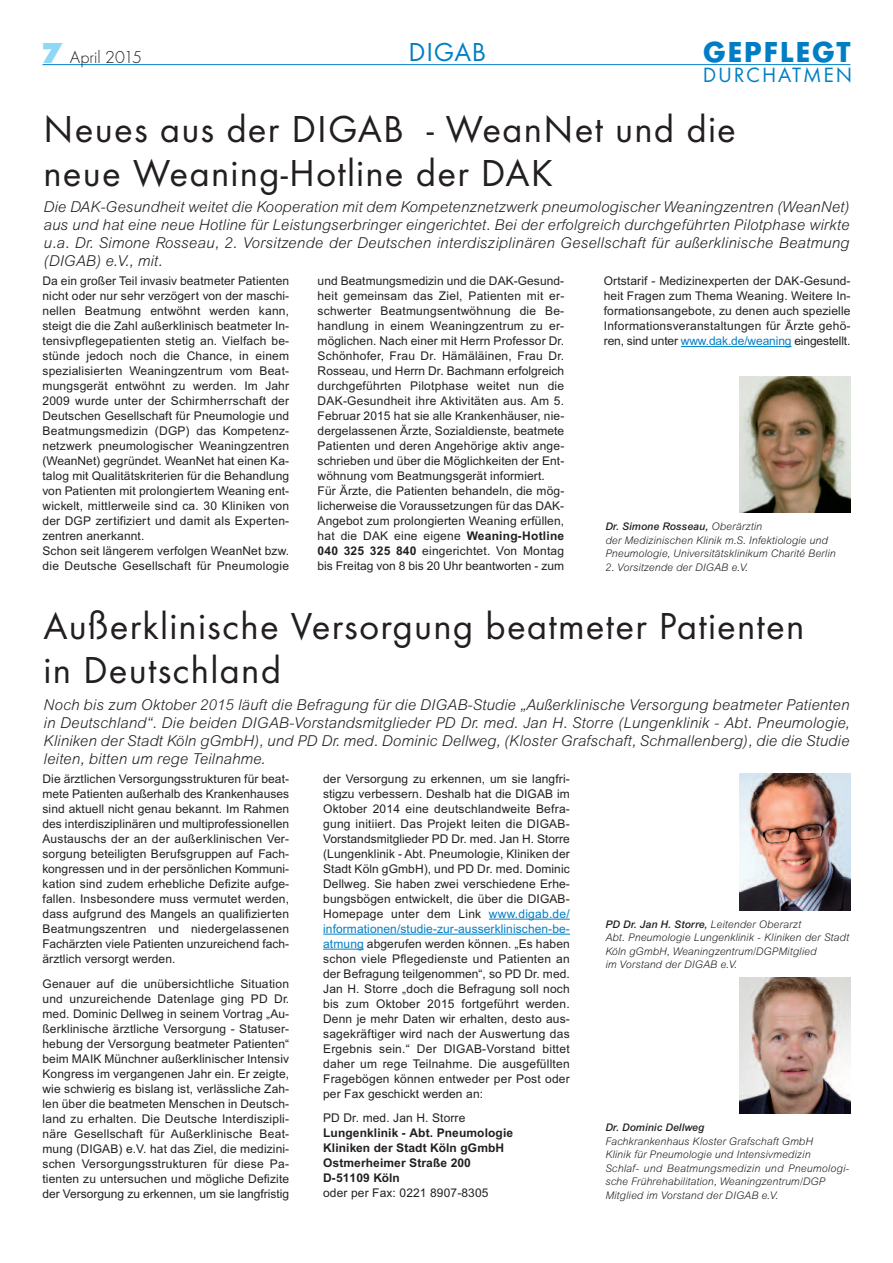
<style>
.page{position:relative;width:893px;height:1263px;background:#fff}
.page>*{position:absolute;margin:0;border:0;box-sizing:border-box;transform-origin:0 0}
.t1{font:39px/44.1px "Futura T";letter-spacing:.03em;color:#231f20}
.t2{font:700 30px "Futura T";letter-spacing:.055em;color:#007ec5}
.t3{font:27px "Futura T";letter-spacing:.03em;color:#007ec5}
.t4{font:21.45px "Futura T";letter-spacing:.085em;color:#007ec5}
.t5{font:300 18px "Futura T";color:#231f20}
.t6{font:italic 300 15px/18px "Arial";letter-spacing:.01em;color:#231f20;text-align:justify}
.t7{font:12px/15px "Arial";letter-spacing:.01em;color:#231f20;text-align:justify}
.t8{font:700 12px/15px "Arial";letter-spacing:.01em;color:#231f20}
.t9{font:italic 300 10.5px/13.5px "Arial";letter-spacing:.01em;color:#231f20}
.t10{font:italic 500 10.5px "Arial";letter-spacing:.01em;color:#231f20}
.s1{font-weight:800;font-size:30px;color:#8dd7f7}
.s2{color:#007ec5}
.s3{font-weight:700}
.s4{font-weight:500}
</style>
<div class="page">
<hr style="left:43px;top:64px;width:807px;height:1px;background:#007ec5">
<hr style="left:681px;top:346px;width:110px;height:1px;background:#007ec5">
<hr style="left:489px;top:919px;width:81px;height:1px;background:#007ec5">
<hr style="left:323px;top:934px;width:243px;height:1px;background:#007ec5">
<hr style="left:323px;top:949px;width:41px;height:1px;background:#007ec5">
<img style="left:740px;top:377px;width:110px;height:136px">
<img style="left:740px;top:774px;width:110px;height:136px">
<img style="left:740px;top:978px;width:110px;height:136px">
<h3 class="t5" style="left:41px;top:46px;width:102px"><span class="s1">7</span> April 2015</h3>
<h2 class="t2" style="left:703px;top:35px;width:150px">GEPFLEGT</h2>
<h3 class="t4" style="left:703px;top:62px;width:151px">DURCHATMEN</h3>
<h3 class="t3" style="left:409px;top:36px;width:79px">DIGAB</h3>
<h1 class="t1" style="left:44px;top:106px;width:694px">Neues aus der DIGAB - WeanNet und die neue Weaning-Hotline der DAK</h1>
<p class="t6" style="left:44px;top:199px;width:807px">Die DAK-Gesundheit weitet die Kooperation mit dem Kompetenznetzwerk pneumologischer Weaningzentren (WeanNet) aus und hat eine neue Hotline für Leistungserbringer eingerichtet. Bei der erfolgreich durchgeführten Pilotphase wirkte u.a. Dr. Simone Rosseau, 2. Vorsitzende der Deutschen interdisziplinären Gesellschaft für außerklinische Beatmung (DIGAB) e.V., mit.</p>
<p class="t7" style="left:43px;top:274px;width:248px;text-align:left">Da ein großer Teil invasiv beatmeter Patienten nicht oder nur sehr verzögert von der maschi&shy;nellen Beatmung entwöhnt werden kann, steigt die die Zahl außerklinisch beatmeter In&shy;tensivpflegepatienten stetig an. Vielfach be&shy;stünde jedoch noch die Chance, in einem spezialisierten Weaningzentrum vom Beat&shy;mungsgerät entwöhnt zu werden. Im Jahr 2009 wurde unter der Schirmherrschaft der Deutschen Gesellschaft für Pneumologie und Beatmungsmedizin (DGP) das Kompetenz&shy;netzwerk pneumologischer Weaningzentren (WeanNet) gegründet. WeanNet hat einen Ka&shy;talog mit Qualitätskriterien für die Behandlung von Patienten mit prolongiertem Weaning ent&shy;wickelt, mittlerweile sind ca. 30 Kliniken von der DGP zertifiziert und damit als Experten&shy;zentren anerkannt.<br>Schon seit längerem verfolgen WeanNet bzw. die Deutsche Gesellschaft für Pneumologie</p>
<p class="t7" style="left:604px;top:273px;width:248px">Ortstarif - Medizinexperten der DAK-Gesund&shy;heit Fragen zum Thema Weaning. Weitere In&shy;formationsangebote, zu denen auch spezielle Informationsveranstaltungen für Ärzte gehö&shy;ren, sind unter <span class="s2">www.dak.de/weaning</span> eingestellt.</p>
<h1 class="t1" style="left:44px;top:603px;width:762px">Außerklinische Versorgung beatmeter Patienten in Deutschland</h1>
<p class="t7" style="left:318px;top:273px;width:248px;text-align:left">und Beatmungsmedizin und die DAK-Gesund&shy;heit gemeinsam das Ziel, Patienten mit er&shy;schwerter Beatmungsentwöhnung die Be&shy;handlung in einem Weaningzentrum zu er&shy;möglichen. Nach einer mit Herrn Professor Dr.<br>Schönhofer, Frau Dr. Hämäläinen, Frau Dr.<br>Rosseau, und Herrn Dr. Bachmann erfolgreich durchgeführten Pilotphase weitet nun die DAK-Gesundheit ihre Aktivitäten aus. Am 5.<br>Februar 2015 hat sie alle Krankenhäuser, nie&shy;dergelassenen Ärzte, Sozialdienste, beatmete Patienten und deren Angehörige aktiv ange&shy;schrieben und über die Möglichkeiten der Ent&shy;wöhnung vom Beatmungsgerät informiert.<br>Für Ärzte, die Patienten behandeln, die mög&shy;licherweise die Voraussetzungen für das DAK-Angebot zum prolongierten Weaning erfüllen, hat die DAK eine eigene <span class="s3">Weaning-Hotline 040 325 325 840</span> eingerichtet. Von Montag bis Freitag von 8 bis 20 Uhr beantworten - zum</p>
<p class="t9" style="left:605px;top:521px;width:232px"><span class="s4">Dr. Simone Rosseau,</span> Oberärztin<br>der Medizinischen Klinik m.S. Infektiologie und<br>Pneumologie, Universitätsklinikum Charité Berlin</p>
<p class="t9" style="left:605px;top:561px;width:144px">2. Vorsitzende der DIGAB e.V.</p>
<p class="t6" style="left:44px;top:697px;width:807px">Noch bis zum Oktober 2015 läuft die Befragung für die DIGAB-Studie „Außerklinische Versorgung beatmeter Patienten in Deutschland“. Die beiden DIGAB-Vorstandsmitglieder PD Dr. med. Jan H. Storre (Lungenklinik - Abt. Pneumologie, Kliniken der Stadt Köln gGmbH), und PD Dr. med. Dominic Dellweg, (Kloster Grafschaft, Schmallenberg), die die Studie leiten, bitten um rege Teilnahme.</p>
<p class="t7" style="left:42px;top:772px;width:248px">Die ärztlichen Versorgungsstrukturen für beat&shy;mete Patienten außerhalb des Krankenhauses sind aktuell nicht genau bekannt. Im Rahmen des interdisziplinären und multiprofessionellen Austauschs der an der außerklinischen Ver&shy;sorgung beteiligten Berufsgruppen auf Fach&shy;kongressen und in der persönlichen Kommuni&shy;kation sind zudem erhebliche Defizite aufge&shy;fallen. Insbesondere muss vermutet werden, dass aufgrund des Mangels an qualifizierten Beatmungszentren und niedergelassenen Fachärzten viele Patienten unzureichend fach&shy;ärztlich versorgt werden.</p>
<p class="t7" style="left:42px;top:977px;width:248px">Genauer auf die unübersichtliche Situation und unzureichende Datenlage ging PD Dr. med. Dominic Dellweg in seinem Vortrag „Au&shy;ßerklinische ärztliche Versorgung - Statuser&shy;hebung der Versorgung beatmeter Patienten“ beim MAIK Münchner außerklinischer Intensiv Kongress im vergangenen Jahr ein. Er zeigte, wie schwierig es bislang ist, verlässliche Zah&shy;len über die beatmeten Menschen in Deutsch&shy;land zu erhalten. Die Deutsche Interdiszipli&shy;näre Gesellschaft für Außerklinische Beat&shy;mung (DIGAB) e.V. hat das Ziel, die medizini&shy;schen Versorgungsstrukturen für diese Pa&shy;tienten zu untersuchen und mögliche Defizite der Versorgung zu erkennen, um sie langfristig</p>
<p class="t7" style="left:323px;top:771px;width:248px">der Versorgung zu erkennen, um sie langfri&shy;stigzu verbessern. Deshalb hat die DIGAB im Oktober 2014 eine deutschlandweite Befra&shy;gung initiiert. Das Projekt leiten die DIGAB-Vorstandsmitglieder PD Dr. med. Jan H. Storre (Lungenklinik - Abt. Pneumologie, Kliniken der Stadt Köln gGmbH), und PD Dr. med. Dominic Dellweg. Sie haben zwei verschiedene Erhe&shy;bungsbögen entwickelt, die über die DIGAB-Homepage unter dem Link <span class="s2">www.digab.de/ informationen/studie-zur-ausserklinischen-be&shy;atmung</span> abgerufen werden können. „Es haben schon viele Pflegedienste und Patienten an der Befragung teilgenommen“, so PD Dr. med.<br>Jan H. Storre „doch die Befragung soll noch bis zum Oktober 2015 fortgeführt werden.<br>Denn je mehr Daten wir erhalten, desto aus&shy;sagekräftiger wird nach der Auswertung das Ergebnis sein.“ Der DIGAB-Vorstand bittet daher um rege Teilnahme. Die ausgefüllten Fragebögen können entweder per Post oder per Fax geschickt werden an:</p>
<p class="t7" style="left:323px;top:1110px;width:144px">PD Dr. med. Jan H. Storre</p>
<p class="t8" style="left:323px;top:1126px;width:191px">Lungenklinik - Abt. Pneumologie<br>Kliniken der Stadt Köln gGmbH<br>Ostmerheimer Straße 200<br>D-51109 Köln</p>
<p class="t7" style="left:323px;top:1185px;width:167px">oder per Fax: 0221 8907-8305</p>
<p class="t9" style="left:605px;top:918px;width:245px"><span class="s4">PD Dr. Jan H. Storre,</span> Leitender Oberarzt<br>Abt. Pneumologie Lungenklinik - Kliniken der Stadt Köln gGmbH, Weaningzentrum/DGPMitglied<br>im Vorstand der DIGAB e.V.</p>
<p class="t10" style="left:605px;top:1124px;width:100px">Dr. Dominic Dellweg</p>
<p class="t9" style="left:605px;top:1135px;width:245px">Fachkrankenhaus Kloster Grafschaft GmbH<br>Klinik für Pneumologie und Intensivmedizin<br>Schlaf- und Beatmungsmedizin und Pneumologi&shy;sche Frührehabilitation, Weaningzentrum/DGP Mitglied im Vorstand der DIGAB e.V.</p>
</div>
